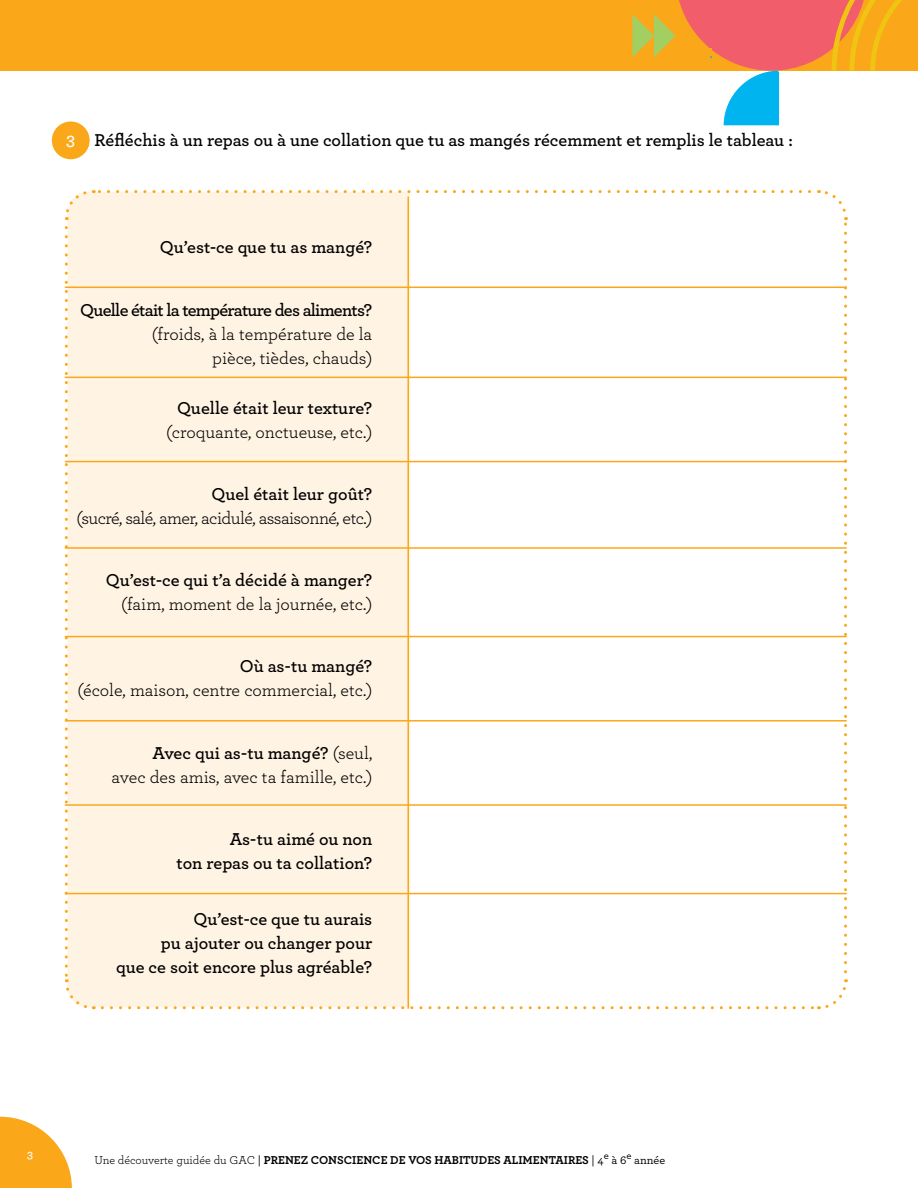
<style>
.page{position:relative;width:918px;height:1188px;background:#fff}
.page>*{position:absolute;margin:0;border:0;box-sizing:border-box;transform-origin:0 0}
.t1{font:600 18px/24px "Archer";color:#000;text-align:right}
.t2{font:18px/24px "Archer";color:#000;text-align:right}
.t3{font:18px "Archer";letter-spacing:-.03em;color:#000}
.t4{font:600 18px "Archer";letter-spacing:-.04em;color:#000}
.t5{font:700 12px "Archer";color:#000}
.t6{font:600 12px "Archer";color:#fff}
.s1{color:#fff}
.s2{font-weight:600}
.s3{font-weight:400}
.s4{font-weight:500}
</style>
<div class="page">
<div style="left:68px;top:220px;width:342px;height:787px;background:#fff3e3"></div>
<svg style="left:64px;top:228px;width:30px;height:782px;background:#fef2e1"></svg>
<svg style="left:102px;top:979px;width:746px;height:31px"></svg>
<svg style="left:819px;top:190px;width:29px;height:782px"></svg>
<svg style="left:64px;top:190px;width:746px;height:30px"></svg>
<hr style="left:65px;top:287px;width:782px;height:1px;background:#faa81a">
<hr style="left:65px;top:377px;width:782px;height:1px;background:#faa81a">
<hr style="left:65px;top:461px;width:782px;height:1px;background:#faa81a">
<hr style="left:65px;top:547px;width:782px;height:2px;background:#faa81a">
<hr style="left:65px;top:636px;width:782px;height:1px;background:#faa81a">
<hr style="left:65px;top:720px;width:782px;height:2px;background:#faa81a">
<hr style="left:65px;top:804px;width:782px;height:2px;background:#faa81a">
<hr style="left:65px;top:893px;width:782px;height:1px;background:#faa81a">
<hr style="left:407px;top:197px;width:2px;height:812px;background:#faa81a">
<div style="left:52px;top:122px;width:38px;height:37px;background:#faa81a;border-radius:50%"></div>
<div style="left:0;top:0;width:918px;height:71px;background:#faa81a"></div>
<svg style="left:632px;top:0;width:270px;height:125px"></svg>
<svg style="left:0;top:1117px;width:72px;height:71px"></svg>
<p class="t1" style="left:66px;top:127px;width:728px"><span class="s1">3</span> Réfléchis à un repas ou à une collation que tu as mangés récemment et remplis le tableau :</p>
<p class="t1" style="left:160px;top:234px;width:214px">Qu’est-ce que tu as mangé?</p>
<p class="t4" style="left:80px;top:296px;width:294px">Quelle était la température des aliments?</p>
<p class="t2" style="left:152px;top:321px;width:222px">(froids, à la température de la pièce, tièdes, chauds)</p>
<p class="t1" style="left:177px;top:395px;width:197px">Quelle était leur texture?</p>
<p class="t2" style="left:166px;top:419px;width:208px">(croquante, onctueuse, etc.)</p>
<p class="t1" style="left:211px;top:481px;width:162px">Quel était leur goût?</p>
<p class="t3" style="left:76px;top:506px;width:297px">(sucré, salé, amer, acidulé, assaisonné, etc.)</p>
<p class="t1" style="left:106px;top:567px;width:268px">Qu’est-ce qui t’a décidé à manger?</p>
<p class="t2" style="left:121px;top:591px;width:253px">(faim, moment de la journée, etc.)</p>
<p class="t1" style="left:240px;top:653px;width:134px">Où as-tu mangé?</p>
<p class="t2" style="left:77px;top:678px;width:296px">(école, maison, centre commercial, etc.)</p>
<p class="t2" style="left:112px;top:740px;width:262px"><span class="s2">Avec qui as-tu mangé?</span> (seul,<br>avec des amis, avec ta famille, etc.)</p>
<p class="t1" style="left:177px;top:826px;width:197px">As-tu aimé ou non<br>ton repas ou ta collation?</p>
<p class="t1" style="left:116px;top:906px;width:258px">Qu’est-ce que tu aurais<br>pu ajouter ou changer pour<br>que ce soit encore plus agréable?</p>
<p class="t6" style="left:27px;top:1145px;width:7px">3</p>
<p class="t5" style="left:94px;top:1150px;width:572px"><span class="s3">Une découverte guidée du GAC</span> <span class="s4">|</span> PRENEZ CONSCIENCE DE VOS HABITUDES ALIMENTAIRES <span class="s4">| 4</span><sup>e</sup> <span class="s4">à 6</span><sup>e</sup> <span class="s4">année</span></p>
</div>
